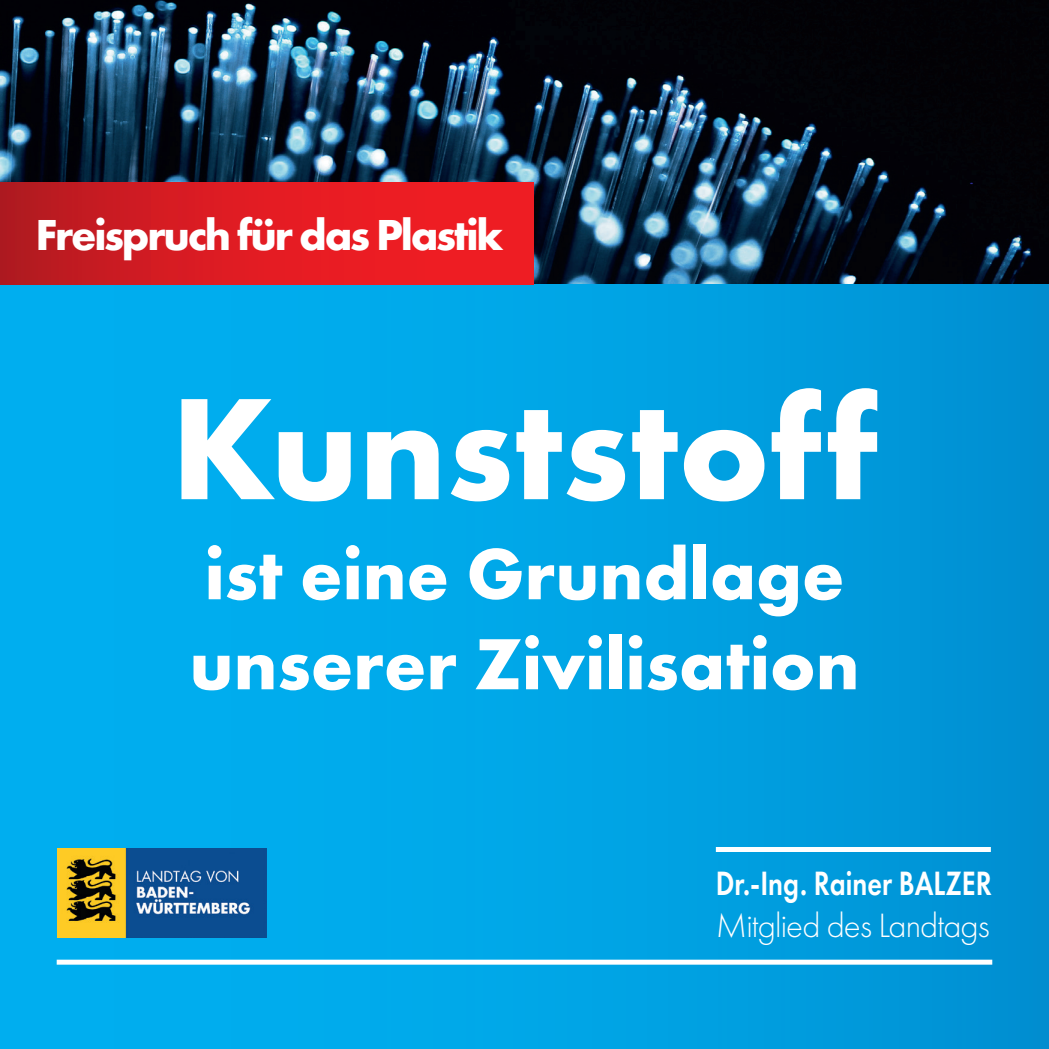
<style>
.page{position:relative;width:1049px;height:1049px;background:#fff}
.page>*{position:absolute;margin:0;border:0;box-sizing:border-box;transform-origin:0 0}
.t1{font:700 150px "Futura New";color:#fff}
.t2{font:700 75px/90px "Futura New";color:#fff}
.t3{font:700 45px "Futura New";letter-spacing:-.05em;color:#fff}
.t4{font:35px "Futura New Demi";color:#fff;scale:.8 1}
.t5{font:300 35px "Futura New";letter-spacing:-.025em;color:#fff}
</style>
<div class="page">
<div style="left:0;top:275px;width:1049px;height:774px;background:linear-gradient(to right,#00b4f4,#0093d5)"></div>
<img style="left:0;top:0;width:1049px;height:283px">
<img style="left:57px;top:849px;width:210px;height:88px">
<div style="left:57px;top:960px;width:935px;height:5px;background:#fff"></div>
<div style="left:716px;top:847px;width:275px;height:5px;background:#fff"></div>
<div style="left:0;top:182px;width:533px;height:102px;background:linear-gradient(to right,#bc1a21,#fb1d24)"></div>
<p class="t3" style="left:35px;top:206px;width:469px">Freispruch für das Plastik</p>
<h1 class="t1" style="left:171px;top:352px;width:708px">Kunststoff</h1>
<p class="t2" style="left:189px;top:527px;width:672px">ist eine Grundlage unserer Zivilisation</p>
<p class="t4" style="left:716px;top:862px;width:346px">Dr.-Ing. Rainer BALZER</p>
<p class="t5" style="left:716px;top:906px;width:275px">Mitglied des Landtags</p>
</div>
